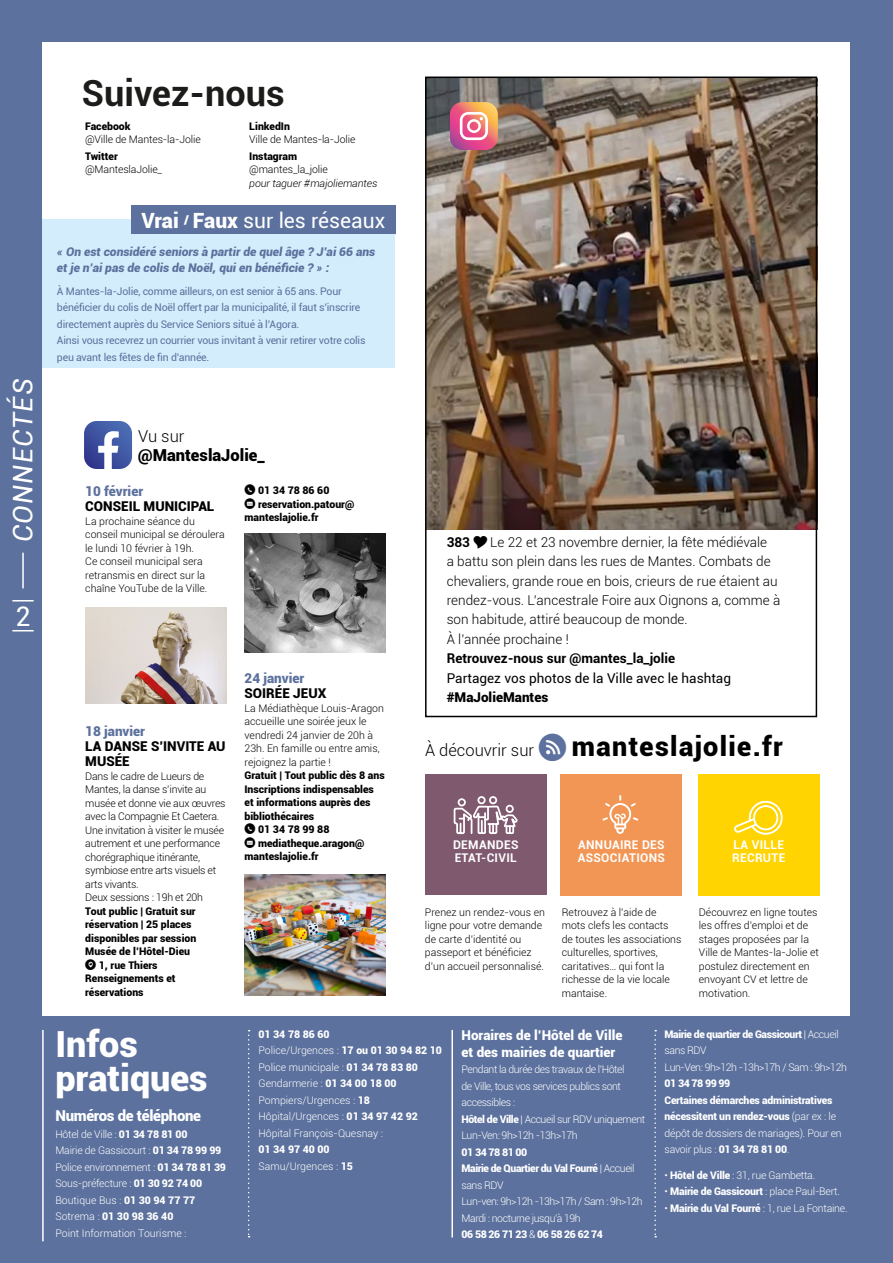
<style>
.page{position:relative;width:893px;height:1263px;background:#5c719d}
.page>*{position:absolute;margin:0;border:0;box-sizing:border-box;transform-origin:0 0}
.t1{font:900 36px/34.5px "Roboto";color:#fff}
.t2{font:700 36px "Roboto";color:#1c1c1b}
.t3{font:900 27px "Roboto";letter-spacing:.05em;color:#000}
.t4{font:italic 27px "Roboto";letter-spacing:.05em;color:#fff}
.t5{font:27px "Roboto";color:#fff}
.t6{font:21px "Roboto";color:#fff}
.t7{font:300 16.5px "Roboto";color:#000}
.t8{font:900 16.5px "Roboto";color:#000}
.t9{font:900 15px "Roboto";letter-spacing:-.02em;color:#fff}
.t10{font:300 13.5px/19.5px "Roboto";color:#000}
.t11{font:900 13.5px/16.5px "Roboto";color:#fff}
.t12{font:13.5px "Roboto";color:#000}
.t13{font:700 13.5px "Roboto";color:#000}
.t14{font:900 13.5px/15px "Roboto";color:#030304}
.t15{font:900 13.5px "Roboto";color:#5c719d}
.t16{font:900 13.5px "Roboto";color:#020203}
.t17{font:900 13.5px "Roboto";color:#000}
.t18{font:italic 900 12px/16.5px "Roboto";color:#5c719d}
.t19{font:700 12px/13.5px "Roboto";letter-spacing:.025em;color:#fff}
.t20{font:300 10.5px/13.5px "Roboto";color:#000}
.t21{font:300 10.5px/16.5px "Roboto";letter-spacing:-.04em;color:#fff}
.t22{font:900 10.5px/13.5px "Roboto";color:#020203}
.t23{font:10.5px/16.5px "Roboto";letter-spacing:-.02em;color:#5c719d}
.t24{font:300 10.5px/16.5px "Roboto";letter-spacing:-.02em;color:#fff}
.t25{font:300 10.5px/13.5px "Roboto";letter-spacing:-.02em;color:#020203}
.t26{font:300 10.5px/16.5px "Roboto";color:#fff}
.t27{font:900 10.5px/16.5px "Roboto";letter-spacing:-.02em;color:#fff}
.t28{font:300 10.5px/13.5px "Roboto";color:#020203}
.t29{font:900 10.5px "Roboto";color:#000}
.t30{font:italic 300 10.5px "Roboto";letter-spacing:-.01em;color:#000}
.s1{font-weight:900}
.s2{font-family:"Social Media Circled";font-weight:400;color:#000}
.s3{font-family:"Social Media Circled";font-weight:400;font-size:27px;color:#5c719d}
.s4{font-weight:300}
</style>
<div class="page">
<div style="left:43px;top:43px;width:807px;height:973px;background:#fff"></div>
<svg style="left:84px;top:421px;width:48px;height:48px"></svg>
<div style="left:43px;top:220px;width:352px;height:148px;background:#d4edfc"></div>
<div style="left:131px;top:206px;width:264px;height:28px;background:#5c719d"></div>
<svg style="left:12px;top:630px;width:22px;height:1px"></svg>
<svg style="left:12px;top:600px;width:22px;height:1px"></svg>
<hr style="left:22px;top:553px;width:2px;height:35px;background:#fff">
<div style="left:561px;top:774px;width:121px;height:121px;background:#f29655"></div>
<div style="left:425px;top:774px;width:121px;height:120px;background:#7f596e"></div>
<div style="left:698px;top:774px;width:121px;height:121px;background:#ffd400"></div>
<svg style="left:453px;top:796px;width:65px;height:39px"></svg>
<svg style="left:602px;top:795px;width:36px;height:39px"></svg>
<svg style="left:734px;top:800px;width:49px;height:35px"></svg>
<svg style="left:248px;top:1030px;width:2px;height:207px"></svg>
<hr style="left:451px;top:1030px;width:2px;height:207px;background:#fff">
<svg style="left:654px;top:1030px;width:2px;height:207px"></svg>
<hr style="left:42px;top:1030px;width:2px;height:211px;background:#fff">
<img style="left:245px;top:534px;width:141px;height:119px">
<img style="left:245px;top:874px;width:141px;height:122px">
<img style="left:85px;top:607px;width:142px;height:96px">
<img style="left:425px;top:76px;width:393px;height:642px">
<svg style="left:474px;top:535px;width:13px;height:13px"></svg>
<h2 class="t4" style="left:4px;top:542px;width:165px;rotate:-90deg">CONNECTÉS</h2>
<h2 class="t5" style="left:15px;top:597px;width:17px">2</h2>
<h1 class="t2" style="left:82px;top:67px;width:204px">Suivez-nous</h1>
<p class="t29" style="left:85px;top:119px;width:47px">Facebook</p>
<p class="t20" style="left:85px;top:132px;width:117px">@Ville de Mantes-la-Jolie</p>
<p class="t29" style="left:85px;top:149px;width:34px">Twitter</p>
<p class="t20" style="left:85px;top:162px;width:79px">@ManteslaJolie_</p>
<p class="t29" style="left:249px;top:119px;width:42px">LinkedIn</p>
<p class="t20" style="left:249px;top:132px;width:108px">Ville de Mantes-la-Jolie</p>
<p class="t29" style="left:249px;top:149px;width:49px">Instagram</p>
<p class="t20" style="left:249px;top:162px;width:80px">@mantes_la_jolie</p>
<p class="t30" style="left:249px;top:176px;width:130px">pour taguer #majoliemantes</p>
<h3 class="t6" style="left:141px;top:205px;width:245px"><span class="s1">Vrai</span> <sup>/</sup> <span class="s1">Faux</span> sur les réseaux</h3>
<p class="t18" style="left:57px;top:242px;width:320px">« On est considéré seniors à partir de quel âge ? J’ai 66 ans et je n’ai pas de colis de Noël, qui en bénéficie ? » :</p>
<p class="t23" style="left:57px;top:282px;width:310px">À Mantes-la-Jolie, comme ailleurs, on est senior à 65 ans. Pour bénéficier du colis de Noël offert par la municipalité, il faut s’inscrire directement auprès du Service Seniors situé à l’Agora.<br>Ainsi vous recevrez un courrier vous invitant à venir retirer votre colis peu avant les fêtes de fin d’année.</p>
<h3 class="t7" style="left:138px;top:425px;width:48px">Vu sur</h3>
<h3 class="t8" style="left:138px;top:444px;width:128px">@ManteslaJolie_</h3>
<p class="t15" style="left:85px;top:482px;width:59px">10 février</p>
<p class="t16" style="left:85px;top:497px;width:131px">CONSEIL MUNICIPAL</p>
<p class="t20" style="left:85px;top:514px;width:141px">La prochaine séance du conseil municipal se déroulera le lundi 10 février à 19h.<br>Ce conseil municipal sera retransmis en direct sur la chaîne YouTube de la Ville.</p>
<p class="t22" style="left:245px;top:483px;width:111px"><span class="s2">M</span> 01 34 78 86 60<br><span class="s2">K</span> reservation.patour@ manteslajolie.fr</p>
<p class="t15" style="left:85px;top:722px;width:61px">18 janvier</p>
<p class="t14" style="left:85px;top:738px;width:142px">LA DANSE S’INVITE AU<br>MUSÉE</p>
<p class="t25" style="left:85px;top:769px;width:142px">Dans le cadre de Lueurs de<br>Mantes, la danse s’invite au musée et donne vie aux œuvres avec la Compagnie Et Caetera.<br>Une invitation à visiter le musée autrement et une performance chorégraphique itinérante, symbiose entre arts visuels et arts vivants.<br>Deux sessions : 19h et 20h</p>
<p class="t22" style="left:85px;top:904px;width:113px">Tout public | Gratuit sur réservation | 25 places disponibles par session<br>Musée de l’Hôtel-Dieu<br><span class="s2">O</span> 1, rue Thiers<br>Renseignements et réservations</p>
<p class="t15" style="left:245px;top:669px;width:61px">24 janvier</p>
<p class="t14" style="left:245px;top:685px;width:83px">SOIRÉE JEUX</p>
<p class="t28" style="left:245px;top:701px;width:141px">La Médiathèque Louis-Aragon accueille une soirée jeux le vendredi 24 janvier de 20h à<br>23h. En famille ou entre amis, rejoignez la partie !</p>
<p class="t22" style="left:245px;top:768px;width:142px">Gratuit | Tout public dès 8 ans<br>Inscriptions indispensables et informations auprès des bibliothécaires<br><span class="s2">M</span> 01 34 78 99 88<br><span class="s2">K</span> mediatheque.aragon@ manteslajolie.fr</p>
<p class="t10" style="left:447px;top:531px;width:335px;text-indent:43px">Le 22 et 23 novembre dernier, la fête médiévale<br>a battu son plein dans les rues de Mantes. Combats de chevaliers, grande roue en bois, crieurs de rue étaient au rendez-vous. L’ancestrale Foire aux Oignons a, comme à son habitude, attiré beaucoup de monde.<br>À l’année prochaine !</p>
<p class="t13" style="left:447px;top:649px;width:230px">Retrouvez-nous sur @mantes_la_jolie</p>
<p class="t12" style="left:447px;top:669px;width:286px">Partagez vos photos de la Ville avec le hashtag</p>
<p class="t17" style="left:447px;top:688px;width:103px">#MaJolieMantes</p>
<p class="t13" style="left:447px;top:532px;width:25px">383</p>
<h3 class="t7" style="left:425px;top:738px;width:143px">À découvrir sur <span class="s3">Z</span></h3>
<h2 class="t3" style="left:572px;top:727px;width:212px">manteslajolie.fr</h2>
<p class="t19" style="left:453px;top:837px;width:67px">DEMANDES<br>ETAT-CIVIL</p>
<p class="t19" style="left:732px;top:837px;width:55px">LA VILLE<br>RECRUTE</p>
<p class="t19" style="left:578px;top:837px;width:88px">ANNUAIRE DES<br>ASSOCIATIONS</p>
<p class="t20" style="left:425px;top:905px;width:121px">Prenez un rendez-vous en ligne pour votre demande de carte d’identité ou passeport et bénéficiez d’un accueil personnalisé.</p>
<p class="t20" style="left:562px;top:905px;width:121px">Retrouvez à l’aide de mots clefs les contacts de toutes les associations culturelles, sportives, caritatives… qui font la richesse de la vie locale mantaise.</p>
<p class="t20" style="left:699px;top:905px;width:122px">Découvrez en ligne toutes les offres d’emploi et de stages proposées par la<br>Ville de Mantes-la-Jolie et postulez directement en envoyant CV et lettre de motivation.</p>
<h1 class="t1" style="left:55px;top:1025px;width:154px">Infos pratiques</h1>
<h3 class="t9" style="left:55px;top:1105px;width:147px">Numéros de téléphone</h3>
<p class="t24" style="left:55px;top:1125px;width:172px">Hôtel de Ville : <span class="s1">01 34 78 81 00<br></span>Mairie de Gassicourt : <span class="s1">01 34 78 99 99<br></span>Police environnement : <span class="s1">01 34 78 81 39<br></span>Sous-préfecture : <span class="s1">01 30 92 74 00<br></span>Boutique Bus : <span class="s1">01 30 94 77 77<br></span>Sotrema : <span class="s1">01 30 98 36 40<br></span>Point Information Tourisme :</p>
<p class="t26" style="left:258px;top:1025px;width:185px"><span class="s1">01 34 78 86 60<br></span>Police/Urgences : <span class="s1">17 ou 01 30 94 82 10<br></span>Police municipale : <span class="s1">01 34 78 83 80<br></span>Gendarmerie : <span class="s1">01 34 00 18 00<br></span>Pompiers/Urgences : <span class="s1">18<br></span>Hôpital/Urgences : <span class="s1">01 34 97 42 92<br></span>Hôpital François-Quesnay :</p>
<p class="t26" style="left:258px;top:1141px;width:96px"><span class="s1">01 34 97 40 00<br></span>Samu/Urgences : <span class="s1">15</span></p>
<p class="t11" style="left:461px;top:1026px;width:162px">Horaires de l’Hôtel de Ville et des mairies de quartier</p>
<p class="t21" style="left:461px;top:1061px;width:185px">Pendant la durée des travaux de l’Hôtel<br>de Ville, tous vos services publics sont accessibles :<br><span class="s1">Hôtel de Ville</span> | Accueil sur RDV uniquement<br>Lun-Ven: 9h&gt;12h -13h&gt;17h</p>
<p class="t21" style="left:461px;top:1143px;width:183px"><span class="s1">01 34 78 81 00<br>Mairie de Quartier du Val Fourré</span> | Accueil sans RDV<br>Lun-ven: 9h&gt;12h -13h&gt;17h / Sam : 9h&gt;12h<br>Mardi : nocturne jusqu’à 19h<br><span class="s1">06 58 26 71 23</span> &amp; <span class="s1">06 58 26 62 74</span></p>
<p class="t21" style="left:664px;top:1025px;width:184px"><span class="s1">Mairie de quartier de Gassicourt</span> | Accueil sans RDV<br>Lun-Ven: 9h&gt;12h -13h&gt;17h / Sam : 9h&gt;12h</p>
<p class="t27" style="left:664px;top:1075px;width:179px">01 34 78 99 99<br>Certaines démarches administratives nécessitent un rendez-vous <span class="s4">(par ex : le dépôt de dossiers de mariages). Pour en savoir plus :</span> 01 34 78 81 00<span class="s4">.</span></p>
<p class="t24" style="left:664px;top:1166px;width:152px">• <span class="s1">Hôtel de Ville</span> : 31, rue Gambetta.</p>
<p class="t27" style="left:664px;top:1183px;width:177px"><span class="s4">•</span> Mairie de Gassicourt <span class="s4">: place Paul-Bert.</span></p>
<p class="t24" style="left:664px;top:1199px;width:185px">• <span class="s1">Mairie du Val Fourré</span> : 1, rue La Fontaine.</p>
</div>
